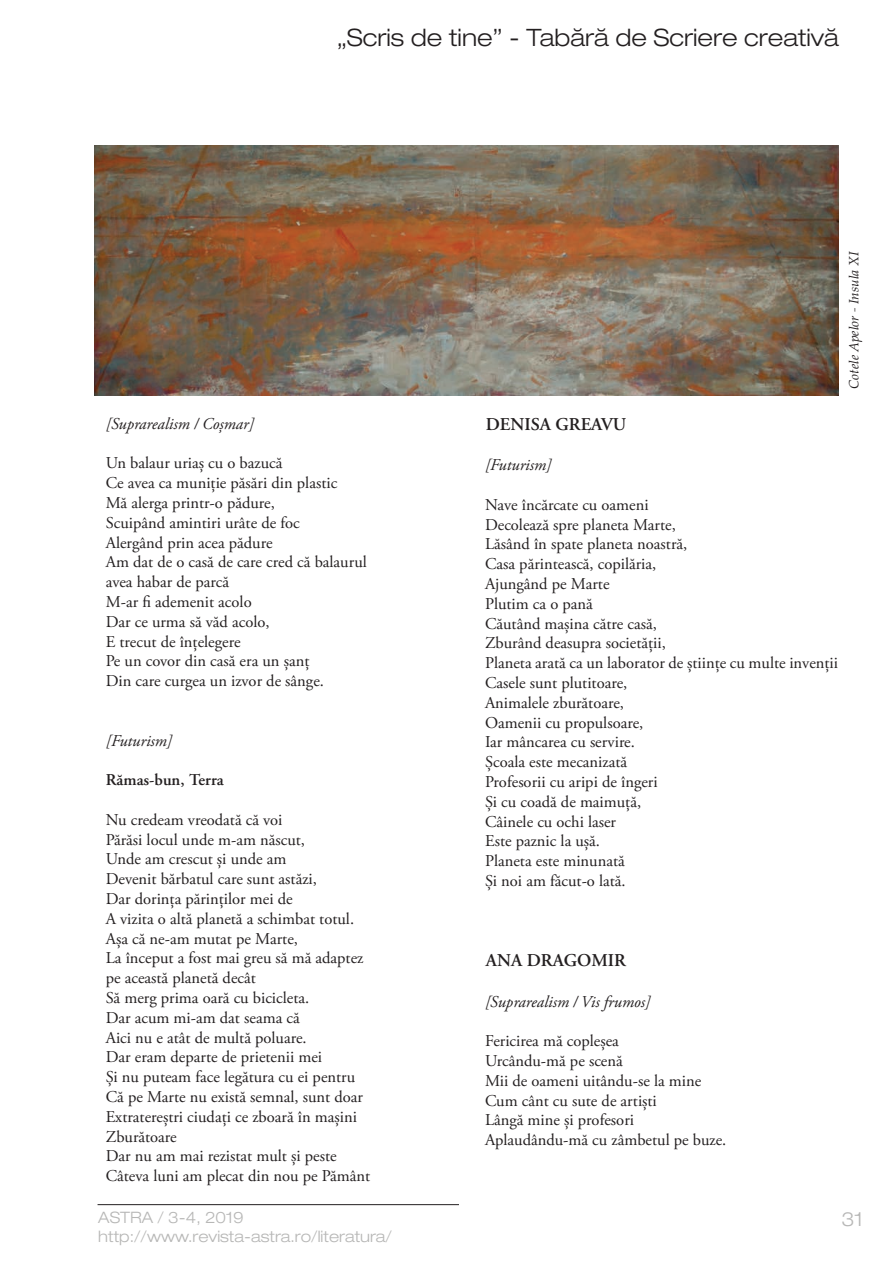
<style>
.page{position:relative;width:893px;height:1263px;background:#fff}
.page>*{position:absolute;margin:0;border:0;box-sizing:border-box;transform-origin:0 0}
.t1{font:300 expanded 24px "Helvetica Neue LT Pro";color:#231f20}
.t2{font:300 expanded 19.5px "Helvetica Neue LT Pro";color:#b7b7b6}
.t3{font:600 18px "Adobe Garamond Pro";color:#231f20}
.t4{font:16.5px/19.8px "Adobe Garamond Pro";color:#231f20}
.t5{font:italic 16.5px "Adobe Garamond Pro";color:#231f20}
.t6{font:600 16.5px "Adobe Garamond Pro";color:#231f20}
.t7{font:300 expanded 15.75px/18.9px "Helvetica Neue LT Pro";color:#b7b7b6}
.t8{font:italic 13.5px "Palatino Linotype";color:#231f20}
</style>
<div class="page">
<hr style="left:98px;top:1204px;width:361px;height:1px;background:#231f20">
<img style="left:94px;top:146px;width:745px;height:250px">
<h1 class="t1" style="left:337px;top:28px;width:503px">„Scris de tine” - Tabără de Scriere creativă</h1>
<p class="t5" style="left:106px;top:417px;width:150px">[Suprarealism / Coșmar]</p>
<p class="t4" style="left:106px;top:455px;width:263px">Un balaur uriaș cu o bazucă<br>Ce avea ca muniție păsări din plastic<br>Mă alerga printr-o pădure,<br>Scuipând amintiri urâte de foc<br>Alergând prin acea pădure<br>Am dat de o casă de care cred că balaurul avea habar de parcă<br>M-ar fi ademenit acolo<br>Dar ce urma să văd acolo,<br>E trecut de înțelegere<br>Pe un covor din casă era un șanț<br>Din care curgea un izvor de sânge.</p>
<p class="t5" style="left:106px;top:734px;width:68px">[Futurism]</p>
<p class="t6" style="left:106px;top:773px;width:119px">Rămas-bun, Terra</p>
<p class="t4" style="left:106px;top:811px;width:266px">Nu credeam vreodată că voi<br>Părăsi locul unde m-am născut,<br>Unde am crescut și unde am<br>Devenit bărbatul care sunt astăzi,<br>Dar dorința părinților mei de<br>A vizita o altă planetă a schimbat totul.<br>Așa că ne-am mutat pe Marte,<br>La început a fost mai greu să mă adaptez pe această planetă decât<br>Să merg prima oară cu bicicleta.<br>Dar acum mi-am dat seama că<br>Aici nu e atât de multă poluare.<br>Dar eram departe de prietenii mei<br>Și nu puteam face legătura cu ei pentru<br>Că pe Marte nu există semnal, sunt doar<br>Extratereștri ciudați ce zboară în mașini<br>Zburătoare<br>Dar nu am mai rezistat mult și peste<br>Câteva luni am plecat din nou pe Pământ</p>
<p class="t8" style="left:849px;top:389px;width:138px;rotate:-90deg">Cotele Apelor - Insula XI</p>
<p class="t3" style="left:486px;top:417px;width:142px">DENISA GREAVU</p>
<p class="t5" style="left:485px;top:458px;width:68px">[Futurism]</p>
<p class="t4" style="left:485px;top:496px;width:355px">Nave încărcate cu oameni<br>Decolează spre planeta Marte,<br>Lăsând în spate planeta noastră,<br>Casa părintească, copilăria,<br>Ajungând pe Marte<br>Plutim ca o pană<br>Căutând mașina către casă,<br>Zburând deasupra societății,<br>Planeta arată ca un laborator de științe cu multe invenții<br>Casele sunt plutitoare,<br>Animalele zburătoare,<br>Oamenii cu propulsoare,<br>Iar mâncarea cu servire.<br>Școala este mecanizată<br>Profesorii cu aripi de îngeri<br>Și cu coadă de maimuță,<br>Câinele cu ochi laser<br>Este paznic la ușă.<br>Planeta este minunată<br>Și noi am făcut-o lată.</p>
<p class="t3" style="left:486px;top:953px;width:142px">ANA DRAGOMIR</p>
<p class="t5" style="left:485px;top:995px;width:167px">[Suprarealism / Vis frumos]</p>
<p class="t4" style="left:485px;top:1032px;width:243px">Fericirea mă copleșea<br>Urcându-mă pe scenă<br>Mii de oameni uitându-se la mine<br>Cum cânt cu sute de artiști<br>Lângă mine și profesori<br>Aplaudându-mă cu zâmbetul pe buze.</p>
<p class="t7" style="left:98px;top:1209px;width:295px">ASTRA / 3-4, 2019 http://www.revista-astra.ro/literatura/</p>
<p class="t2" style="left:842px;top:1212px;width:23px">31</p>
</div>
